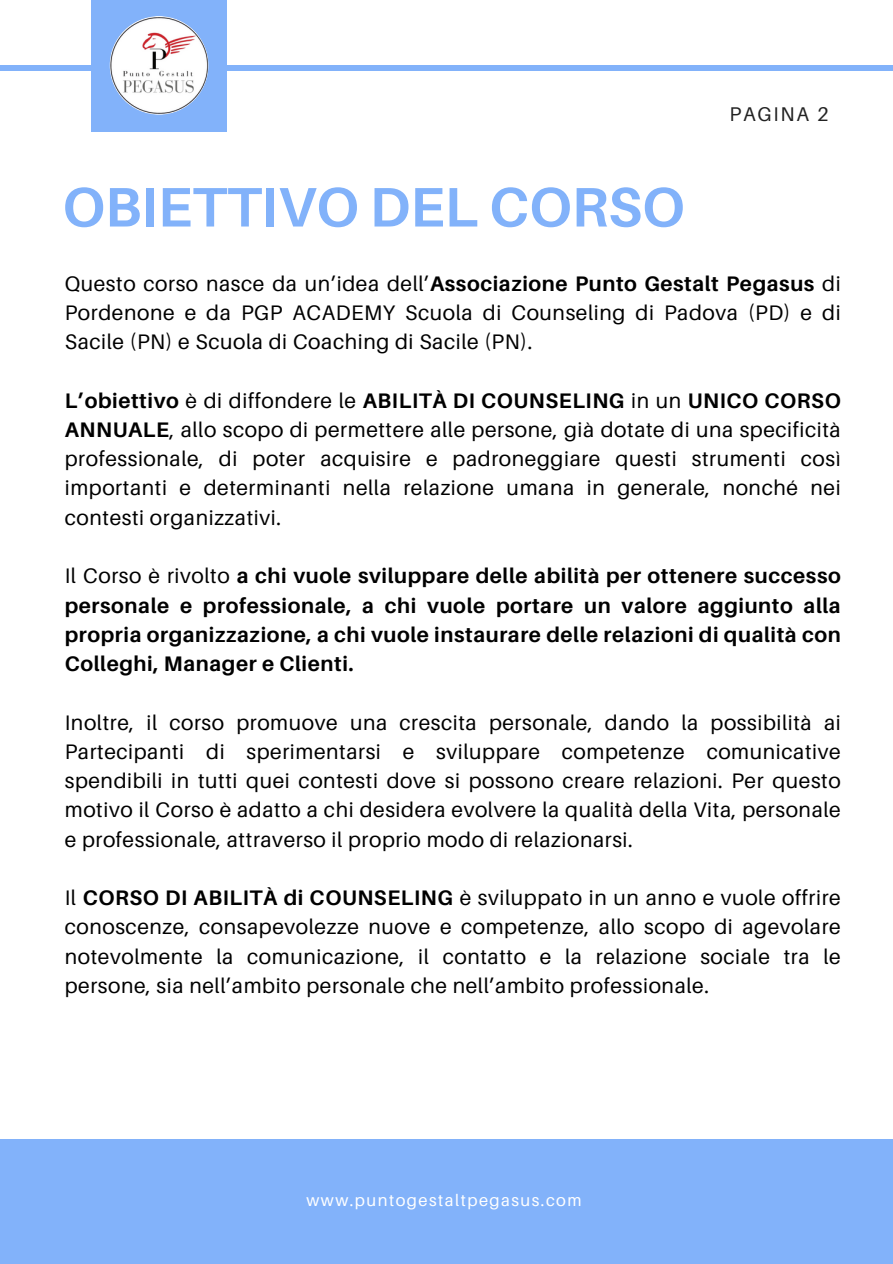
<style>
.page{position:relative;width:893px;height:1264px;background:#fff}
.page>*{position:absolute;margin:0;border:0;box-sizing:border-box;transform-origin:0 0}
.t1{font:700 55.65px "Aileron";color:#82b2fa}
.t2{font:21px/29.2px "Aileron";letter-spacing:.03em;color:#000;text-align:justify}
.t3{font:700 21px/29.2px "Aileron";letter-spacing:.03em;color:#000;text-align:justify}
.t4{font:19.8px "Aileron";letter-spacing:.09em;color:#222}
.t5{font:16.5px "Aileron";letter-spacing:.09em;color:#fff}
.s1{font-weight:700}
.s2{font-weight:400}
</style>
<div class="page">
<div style="left:0;top:65px;width:892px;height:6px;background:#82b2fa"></div>
<div style="left:92px;top:0;width:135px;height:131px;background:#82b2fa"></div>
<div style="left:0;top:1139px;width:892px;height:124px;background:#82b2fa"></div>
<img style="left:110px;top:16px;width:98px;height:99px;border-radius:50%">
<p class="t1" style="left:62px;top:172px;width:623px">OBIETTIVO DEL CORSO</p>
<h3 class="t4" style="left:729px;top:102px;width:101px">PAGINA 2</h3>
<p class="t2" style="left:65px;top:268px;width:777px">Questo corso nasce da un’idea dell’<span class="s1">Associazione Punto Gestalt Pegasus</span> di Pordenone e da PGP ACADEMY Scuola di Counseling di Padova (PD) e di Sacile (PN) e Scuola di Coaching di Sacile (PN).</p>
<p class="t2" style="left:65px;top:385px;width:777px"><span class="s1">L’obiettivo</span> è di diffondere le <span class="s1">ABILITÀ DI COUNSELING</span> in un <span class="s1">UNICO CORSO ANNUALE</span>, allo scopo di permettere alle persone, già dotate di una specificità professionale, di poter acquisire e padroneggiare questi strumenti così importanti e determinanti nella relazione umana in generale, nonché nei contesti organizzativi.</p>
<h2 class="t3" style="left:65px;top:561px;width:777px"><span class="s2">Il Corso è rivolto</span> a chi vuole sviluppare delle abilità per ottenere successo personale e professionale, a chi vuole portare un valore aggiunto alla propria organizzazione, a chi vuole instaurare delle relazioni di qualità con Colleghi, Manager e Clienti.</h2>
<h1 class="t2" style="left:65px;top:707px;width:777px">Inoltre, il corso promuove una crescita personale, dando la possibilità ai Partecipanti di sperimentarsi e sviluppare competenze comunicative spendibili in tutti quei contesti dove si possono creare relazioni. Per questo motivo il Corso è adatto a chi desidera evolvere la qualità della Vita, personale e professionale, attraverso il proprio modo di relazionarsi.</h1>
<h3 class="t2" style="left:65px;top:882px;width:777px">Il <span class="s1">CORSO DI ABILITÀ di COUNSELING</span> è sviluppato in un anno e vuole offrire conoscenze, consapevolezze nuove e competenze, allo scopo di agevolare notevolmente la comunicazione, il contatto e la relazione sociale tra le persone, sia nell’ambito personale che nell’ambito professionale.</h3>
<h3 class="t5" style="left:306px;top:1190px;width:277px">www.puntogestaltpegasus.com</h3>
</div>
